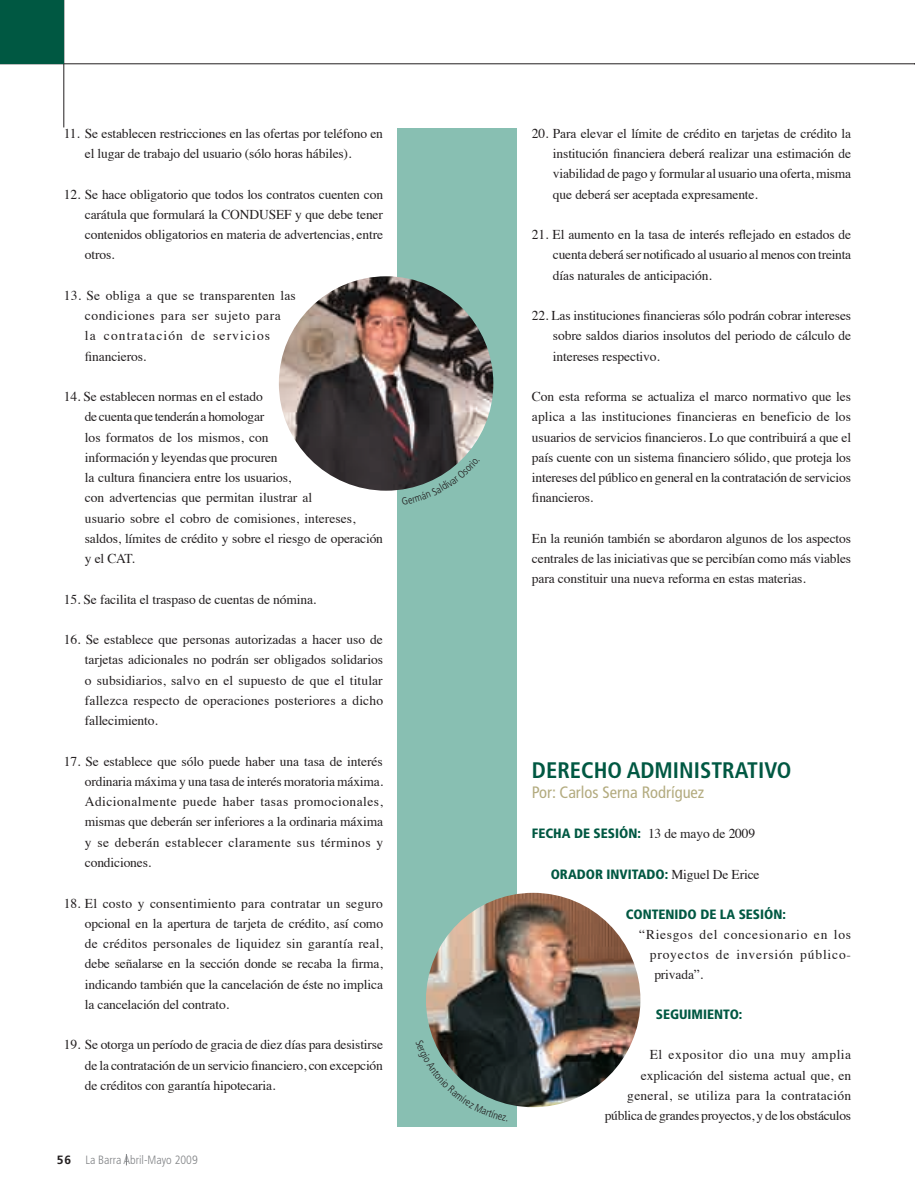
<style>
.page{position:relative;width:915px;height:1191px;background:#fff}
.page>*{position:absolute;margin:0;border:0;box-sizing:border-box;transform-origin:0 0}
.t1{font:700 condensed 22.5px "Frutiger";color:#005842}
.t2{font:condensed 16.5px "Frutiger";color:#b3ab7f}
.t3{font:13.5px/20.2px "Times";letter-spacing:-.01em;color:#231f20;text-align:justify}
.t4{font:13.5px/20.2px "Times";letter-spacing:.04em;color:#231f20}
.t5{font:900 condensed 13.5px "Frutiger";color:#005842}
.t6{font:13.5px "Times";letter-spacing:.05em;color:#231f20}
.t7{font:13.5px "Times";letter-spacing:.06em;color:#231f20}
.t8{font:300 condensed 12px "Frutiger";color:#808285}
.s1{font-weight:700;font-stretch:normal;color:#231f20}
.s2{font-family:"Times";font-weight:400;font-stretch:normal;color:#231f20}
</style>
<div class="page">
<hr style="left:0;top:64px;width:914px;height:1px;background:#231f20">
<hr style="left:63px;top:0;width:1px;height:127px;background:#231f20">
<div style="left:0;top:0;width:64px;height:64px;background:#005842"></div>
<div style="left:397px;top:128px;width:119px;height:998px;background:#88bfb2"></div>
<img style="left:279px;top:276px;width:214px;height:214px;border-radius:50%">
<img style="left:426px;top:892px;width:214px;height:215px;border-radius:50%">
<svg style="left:401px;top:458px;width:62px;height:32px"></svg>
<svg style="left:433px;top:1039px;width:74px;height:65px"></svg>
<p class="t3" style="left:85px;top:122px;width:299px;text-indent:-21px">11. Se establecen restricciones en las ofertas por teléfono en el lugar de trabajo del usuario (sólo horas hábiles).</p>
<p class="t3" style="left:85px;top:183px;width:299px;text-indent:-21px">12. Se hace obligatorio que todos los contratos cuenten con carátula que formulará la CONDUSEF y que debe tener contenidos obligatorios en materia de advertencias, entre otros.</p>
<p class="t4" style="left:85px;top:284px;width:212px;text-indent:-21px">13. Se obliga a que se transparenten las condiciones para ser sujeto para<br>la contratación de servicios financieros.</p>
<p class="t3" style="left:85px;top:385px;width:299px;text-align:left;text-indent:-21px">14. Se establecen normas en el estado<br>de cuenta que tenderán a homologar<br>los formatos de los mismos, con<br>información y leyendas que procuren<br>la cultura financiera entre los usuarios,<br>con advertencias que permitan ilustrar al<br>usuario sobre el cobro de comisiones, intereses, saldos, límites de crédito y sobre el riesgo de operación y el CAT.</p>
<p class="t3" style="left:64px;top:588px;width:254px">15. Se facilita el traspaso de cuentas de nómina.</p>
<p class="t3" style="left:85px;top:628px;width:300px;text-indent:-21px">16. Se establece que personas autorizadas a hacer uso de tarjetas adicionales no podrán ser obligados solidarios o subsidiarios, salvo en el supuesto de que el titular fallezca respecto de operaciones posteriores a dicho fallecimiento.</p>
<p class="t3" style="left:85px;top:750px;width:300px;text-indent:-21px">17. Se establece que sólo puede haber una tasa de interés ordinaria máxima y una tasa de interés moratoria máxima.<br>Adicionalmente puede haber tasas promocionales, mismas que deberán ser inferiores a la ordinaria máxima y se deberán establecer claramente sus términos y condiciones.</p>
<p class="t3" style="left:85px;top:891px;width:300px;text-indent:-21px">18. El costo y consentimiento para contratar un seguro opcional en la apertura de tarjeta de crédito, así como de créditos personales de liquidez sin garantía real, debe señalarse en la sección donde se recaba la firma, indicando también que la cancelación de éste no implica la cancelación del contrato.</p>
<p class="t3" style="left:85px;top:1033px;width:299px;text-indent:-21px">19. Se otorga un período de gracia de diez días para desistirse de la contratación de un servicio financiero, con excepción de créditos con garantía hipotecaria.</p>
<p class="t8" style="left:57px;top:1153px;width:142px"><span class="s1">56</span> La Barra Abril-Mayo 2009</p>
<p class="t3" style="left:552px;top:122px;width:300px;text-indent:-21px">20. Para elevar el límite de crédito en tarjetas de crédito la institución financiera deberá realizar una estimación de viabilidad de pago y formular al usuario una oferta, misma que deberá ser aceptada expresamente.</p>
<p class="t3" style="left:552px;top:223px;width:300px;text-indent:-21px">21. El aumento en la tasa de interés reflejado en estados de cuenta deberá ser notificado al usuario al menos con treinta días naturales de anticipación.</p>
<p class="t3" style="left:552px;top:304px;width:299px;text-indent:-21px">22. Las instituciones financieras sólo podrán cobrar intereses sobre saldos diarios insolutos del periodo de cálculo de intereses respectivo.</p>
<p class="t3" style="left:531px;top:385px;width:320px">Con esta reforma se actualiza el marco normativo que les aplica a las instituciones financieras en beneficio de los usuarios de servicios financieros. Lo que contribuirá a que el país cuente con un sistema financiero sólido, que proteja los intereses del público en general en la contratación de servicios financieros.</p>
<p class="t3" style="left:531px;top:527px;width:320px">En la reunión también se abordaron algunos de los aspectos centrales de las iniciativas que se percibían como más viables para constituir una nueva reforma en estas materias.</p>
<h1 class="t1" style="left:531px;top:756px;width:261px">DERECHO ADMINISTRATIVO</h1>
<p class="t2" style="left:531px;top:782px;width:174px">Por: Carlos Serna Rodríguez</p>
<p class="t5" style="left:531px;top:825px;width:225px">FECHA DE SESIÓN: <span class="s2">13 de mayo de 2009</span></p>
<p class="t5" style="left:550px;top:866px;width:210px">ORADOR INVITADO: <span class="s2">Miguel De Erice</span></p>
<p class="t5" style="left:625px;top:905px;width:162px">CONTENIDO DE LA SESIÓN:</p>
<p class="t6" style="left:639px;top:921px;width:213px">“Riesgos del concesionario en los</p>
<p class="t7" style="left:649px;top:942px;width:203px">proyectos de inversión público-</p>
<p class="t3" style="left:654px;top:963px;width:50px">privada”.</p>
<p class="t5" style="left:655px;top:1006px;width:88px">SEGUIMIENTO:</p>
<p class="t3" style="left:604px;top:1043px;width:248px;text-align:right">El expositor dio una muy amplia explicación del sistema actual que, en general, se utiliza para la contratación pública de grandes proyectos, y de los obstáculos</p>
</div>
